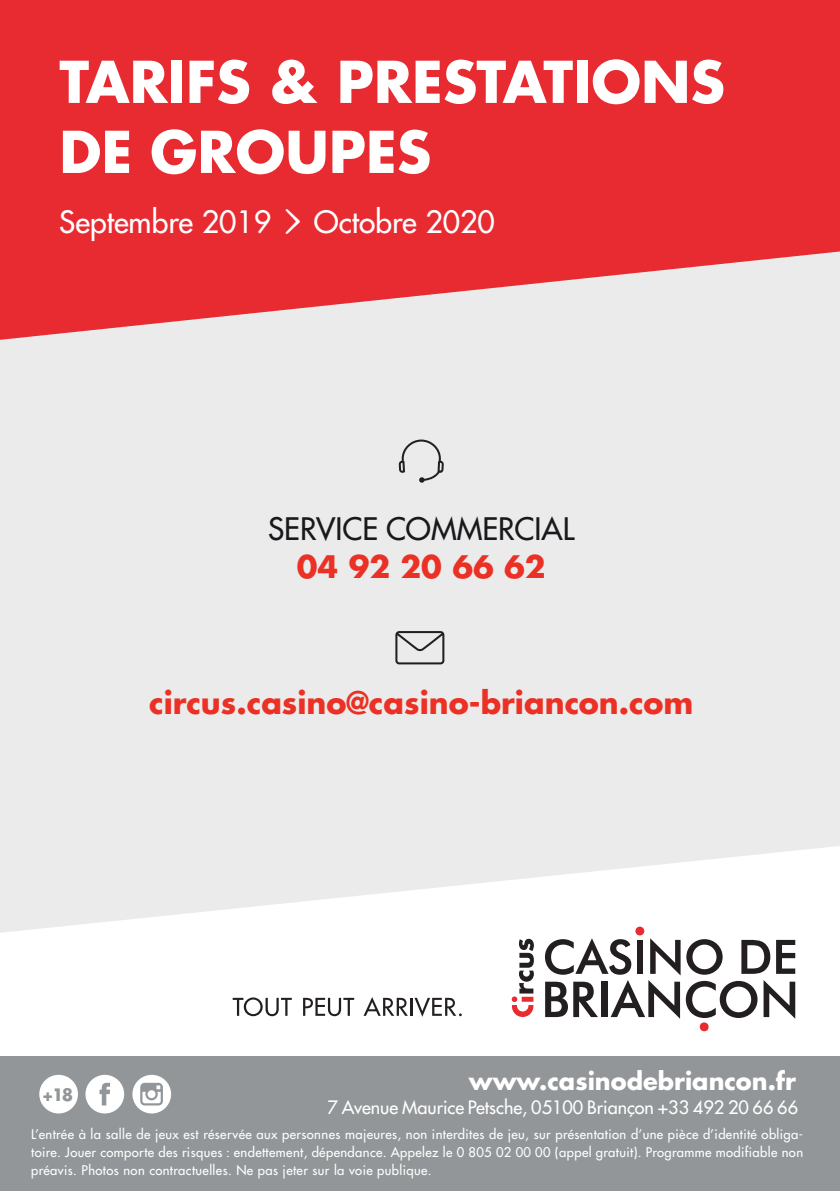
<style>
.page{position:relative;width:840px;height:1191px;background:#fff}
.page>*{position:absolute;margin:0;border:0;box-sizing:border-box;transform-origin:0 0}
.t1{font:700 56px/70px "Futura LT Pro";color:#fff}
.t2{font:700 30.2px "Futura LT Pro";color:#eb3125}
.t3{font:500 30.2px "Futura LT Pro";color:#17191c}
.t4{font:500 30px "Futura LT Pro";color:#fff}
.t5{font:700 24px "Futura LT Pro";color:#fff}
.Conditions{font:500 18px "Futura LT Pro";color:#fff}
.t6{font:700 16.6px "Futura LT Pro";color:#939698}
.t7{font:500 13px/18px "Futura LT Pro";letter-spacing:.03em;color:#fff;text-align:justify}
</style>
<div class="page">
<div style="left:0;top:0;width:839px;height:1191px;background:#eaebea"></div>
<svg style="left:398px;top:439px;width:45px;height:44px"></svg>
<svg style="left:395px;top:631px;width:49px;height:33px"></svg>
<svg style="left:0;top:0;width:839px;height:340px;background:#e84349"></svg>
<svg style="left:0;top:846px;width:839px;height:210px;fill:#fff"></svg>
<svg style="left:511px;top:938px;width:22px;height:79px;background:#c2a9aa"></svg>
<div style="left:635px;top:926px;width:9px;height:9px;background:#e82a31;border-radius:50%"></div>
<svg style="left:544px;top:938px;width:250px;height:95px;background:#bfbdbe"></svg>
<svg style="left:232px;top:997px;width:59px;height:19px"></svg>
<svg style="left:303px;top:997px;width:51px;height:19px"></svg>
<svg style="left:363px;top:997px;width:98px;height:19px;background:#b7b6b6"></svg>
<div style="left:0;top:1056px;width:839px;height:135px;background:#939698"></div>
<div style="left:39px;top:1074px;width:39px;height:39px;background:#fff;border-radius:50%"></div>
<svg style="left:85px;top:1074px;width:39px;height:39px"></svg>
<svg style="left:132px;top:1074px;width:39px;height:39px"></svg>
<svg style="left:285px;top:209px;width:15px;height:25px"></svg>
<p class="t1" style="left:59px;top:45px;width:666px">TARIFS &amp; PRESTATIONS<br>DE GROUPES</p>
<p class="t4" style="left:59px;top:200px;width:213px">Septembre 2019</p>
<p class="t4" style="left:314px;top:200px;width:182px">Octobre 2020</p>
<p class="t3" style="left:268px;top:506px;width:308px">SERVICE COMMERCIAL</p>
<p class="t2" style="left:297px;top:544px;width:250px">04 92 20 66 62</p>
<p class="t2" style="left:149px;top:679px;width:545px">circus.casino@casino-briancon.com</p>
<p class="t5" style="left:468px;top:1062px;width:328px">www.casinodebriancon.fr</p>
<p class="Conditions" style="left:327px;top:1093px;width:472px">7 Avenue Maurice Petsche, 05100 Briançon +33 492 20 66 66</p>
<p class="t6" style="left:42px;top:1081px;width:32px">+18</p>
<p class="t7" style="left:31px;top:1124px;width:773px">L’entrée à la salle de jeux est réservée aux personnes majeures, non interdites de jeu, sur présentation d’une pièce d’identité obliga&shy;toire. Jouer comporte des risques : endettement, dépendance. Appelez le 0 805 02 00 00 (appel gratuit). Programme modifiable non préavis. Photos non contractuelles. Ne pas jeter sur la voie publique.</p>
</div>
